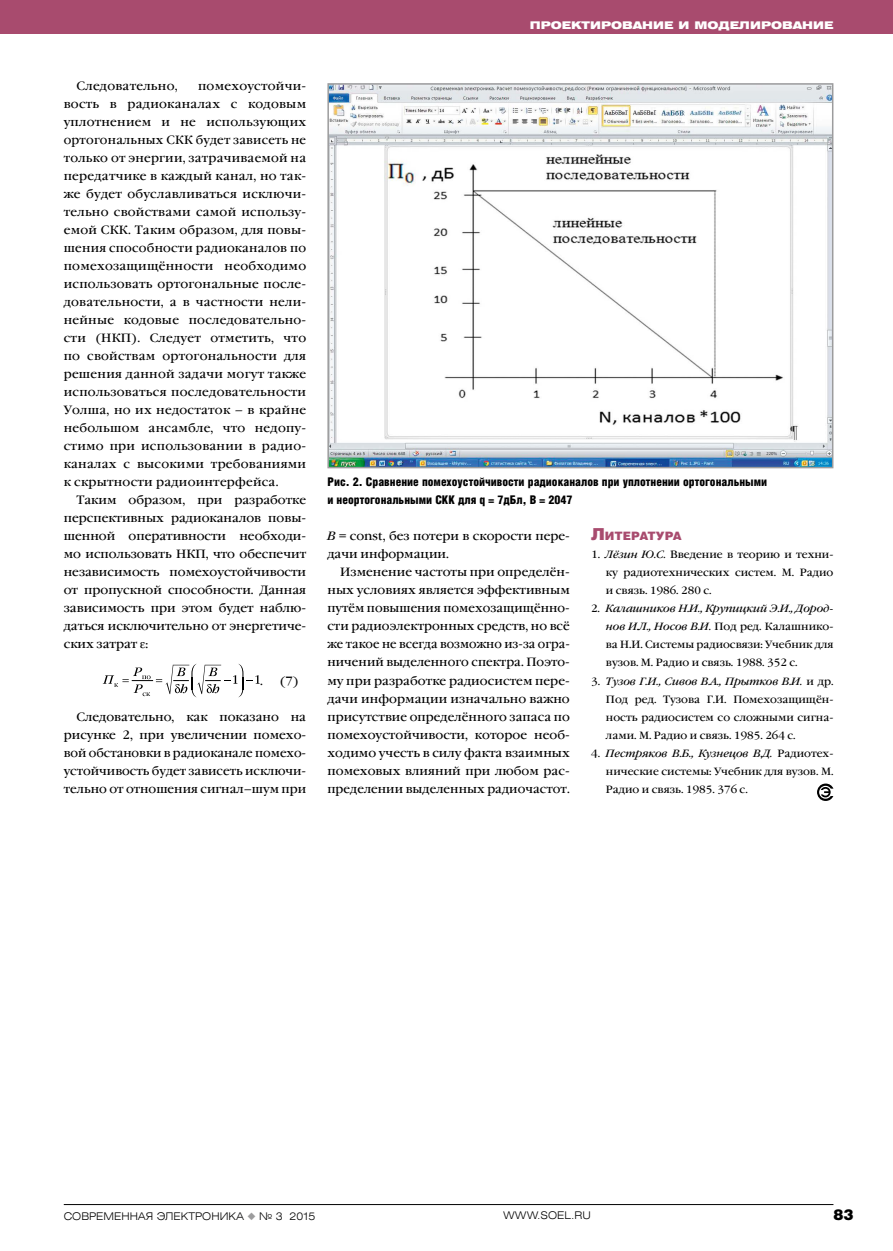
<style>
.page{position:relative;width:893px;height:1251px;background:#fff}
.page>*{position:absolute;margin:0;border:0;box-sizing:border-box;transform-origin:0 0}
.t1{font:900 15px "Helios";color:#000}
.t2{font:12px/18px "Garamond Book C";color:#000;text-align:justify}
.t3{font:900 12px/18px "Helios Cond";color:#000}
.t4{font:12px "Garamond Book C";letter-spacing:.02em;color:#000}
.t5{font:900 11.55px "Helios";color:#a84b6e}
.t6{font:10.5px/18px "Garamond Book C";color:#000;text-align:justify}
.t7{font:300 10.5px "Helios Ext";color:#000}
.t8{font:900 10.5px "Helios Ext";color:#fff}
.s1{font-style:italic}
.s2{font-size:16.5px}
.s3{color:#9c9c9d}
</style>
<div class="page">
<div style="left:0;top:0;width:893px;height:34px;background:#a84b6e"></div>
<hr style="left:64px;top:1203px;width:769px;height:1px;background:#000">
<img style="left:330px;top:86px;width:500px;height:379px">
<div style="left:327px;top:83px;width:506px;height:385px;border:2px solid #9c9c9d"></div>
<svg style="left:103px;top:663px;width:157px;height:34px"></svg>
<svg style="left:817px;top:783px;width:16px;height:17px"></svg>
<p class="t2" style="left:64px;top:77px;width:244px;text-indent:134px">помехоустойчи&shy;вость в радиоканалах с кодовым уплотнением и не использующих ортогональных СКК будет зависеть не только от энергии, затрачиваемой на передатчике в каждый канал, но так&shy;же будет обуславливаться исключи&shy;тельно свойствами самой использу&shy;емой СКК. Таким образом, для повы&shy;шения способности радиоканалов по помехозащищённости необходимо использовать ортогональные после&shy;довательности, а в частности нели&shy;нейные кодовые последовательно&shy;сти (НКП). Следует отметить, что по свойствам ортогональности для решения данной задачи могут также использоваться последовательности Уолша, но их недостаток – в крайне небольшом ансамбле, что недопу&shy;стимо при использовании в радио&shy;каналах с высокими требованиями к скрытности радиоинтерфейса.</p>
<p class="t2" style="left:64px;top:491px;width:244px;text-indent:13px">Таким образом, при разработке перспективных радиоканалов повы&shy;шенной оперативности необходи&shy;мо использовать НКП, что обеспечит независимость помехоустойчивости от пропускной способности. Данная зависимость при этом будет наблю&shy;даться исключительно от энергетиче&shy;ских затрат :</p>
<p class="t2" style="left:260px;top:671px;width:4px">.</p>
<p class="t2" style="left:280px;top:671px;width:20px">(7)</p>
<p class="t2" style="left:64px;top:707px;width:244px;text-indent:13px">Следовательно, как показано на рисунке 2, при увеличении помехо&shy;вой обстановки в радиоканале помехо&shy;устойчивость будет зависеть исключи&shy;тельно от отношения сигнал–шум при</p>
<p class="t4" style="left:77px;top:79px;width:103px">Следовательно,</p>
<p class="t8" style="left:530px;top:19px;width:305px">Проектирование и моделирование</p>
<p class="t3" style="left:327px;top:473px;width:441px">Рис. 2. Сравнение помехоустойчивости радиоканалов при уплотнении ортогональными и неортогональными СКК для q = 7дБл, B = 2047</p>
<p class="t2" style="left:327px;top:527px;width:244px"><span class="s1">B</span> = const, без потери в скорости пере&shy;дачи информации.</p>
<p class="t2" style="left:327px;top:563px;width:244px;text-indent:13px">Изменение частоты при определён&shy;ных условиях является эффективным путём повышения помехозащищённо&shy;сти радиоэлектронных средств, но всё же такое не всегда возможно из-за огра&shy;ничений выделенного спектра. Поэто&shy;му при разработке радиосистем пере&shy;дачи информации изначально важно присутствие определённого запаса по помехоустойчивости, которое необ&shy;ходимо учесть в силу факта взаимных помеховых влияний при любом рас&shy;пределении выделенных радиочастот.</p>
<p class="t5" style="left:591px;top:529px;width:92px"><span class="s2">Л</span>итература</p>
<p class="t6" style="left:606px;top:546px;width:229px;text-indent:-15px">1. <span class="s1">Лёзин Ю.С.</span> Введение в теорию и техни&shy;ку радиотехнических систем. М. Радио и связь. 1986. 280 с.</p>
<p class="t6" style="left:606px;top:600px;width:229px;text-indent:-15px">2. <span class="s1">Калашников Н.И., Крупицкий Э.И., Дород&shy;нов И.Л., Носов В.И.</span> Под ред. Калашнико&shy;ва Н.И. Системы радиосвязи: Учебник для вузов. М. Радио и связь. 1988. 352 с.</p>
<p class="t6" style="left:606px;top:672px;width:229px;text-indent:-15px">3. <span class="s1">Тузов Г.И., Сивов В.А., Прытков В.И.</span> и др.<br>Под ред. Тузова Г.И. Помехозащищён&shy;ность радиосистем со сложными сигна&shy;лами. М. Радио и связь. 1985. 264 с.</p>
<p class="t6" style="left:606px;top:744px;width:229px;text-indent:-15px">4. <span class="s1">Пестряков В.Б., Кузнецов В.Д.</span> Радиотех&shy;нические системы: Учебник для вузов. М.<br>Радио и связь. 1985. 376 с.</p>
<p class="t7" style="left:64px;top:1208px;width:253px">СОВРЕМЕННАЯ ЭЛЕКТРОНИКА <span class="s3">◆</span> № 3 2015</p>
<p class="t7" style="left:503px;top:1208px;width:89px">WWW.SOEL.RU</p>
<p class="t1" style="left:833px;top:1204px;width:22px">83</p>
</div>
